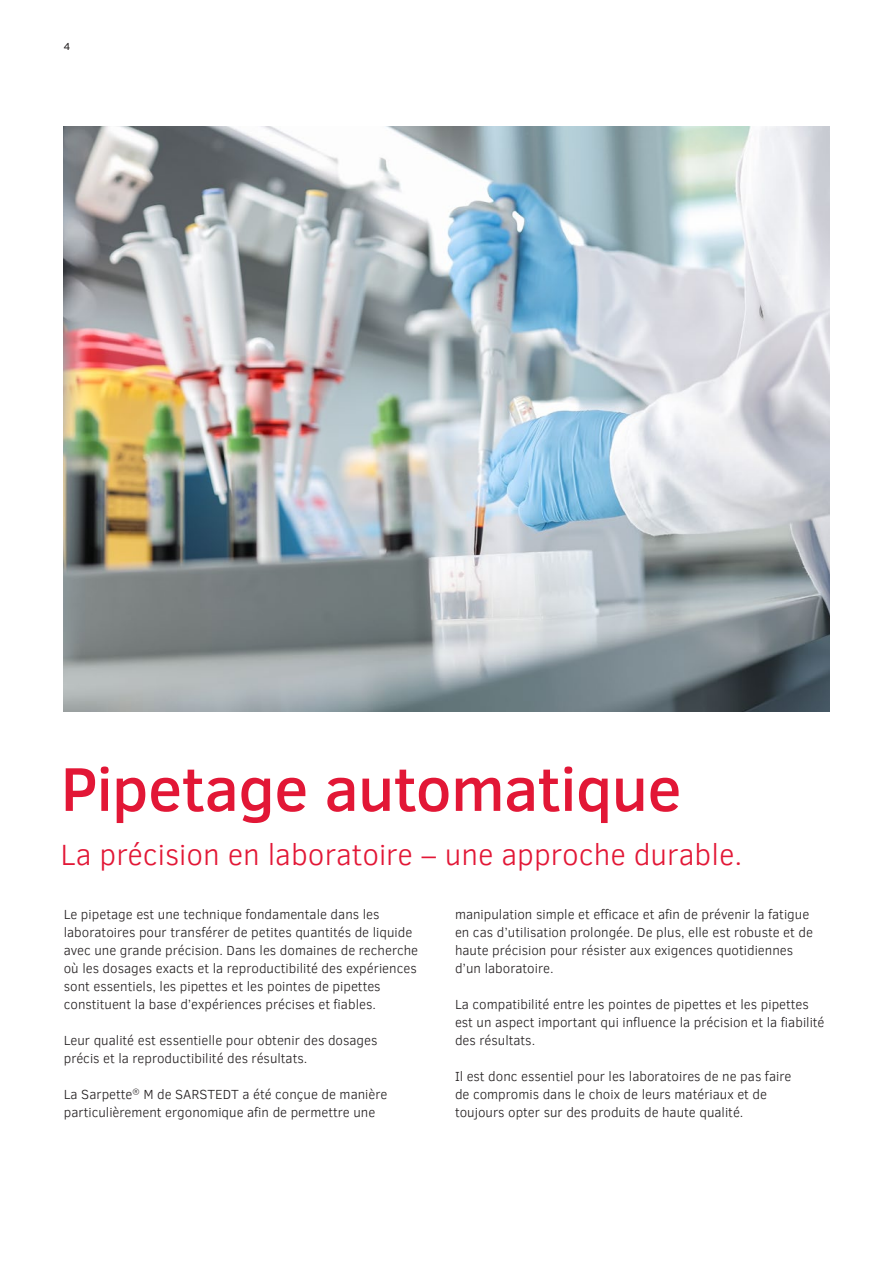
<style>
.page{position:relative;width:893px;height:1263px;background:#fff}
.page>*{position:absolute;margin:0;border:0;box-sizing:border-box;transform-origin:0 0}
.t1{font:500 63px "Clear Sans";letter-spacing:-.015em;color:#e21736}
.t2{font:300 30px "Clear Sans";color:#e21736}
.t3{font:300 13.5px/18px "Clear Sans";color:#231f20}
.t4{font:10.5px "Clear Sans";color:#231f20}
</style>
<div class="page">
<img style="left:64px;top:127px;width:765px;height:585px">
<p class="t4" style="left:64px;top:39px;width:8px">4</p>
<h1 class="t1" style="left:61px;top:745px;width:622px">Pipetage automatique</h1>
<h2 class="t2" style="left:61px;top:835px;width:683px">La précision en laboratoire – une approche durable.</h2>
<p class="t3" style="left:64px;top:905px;width:356px">Le pipetage est une technique fondamentale dans les laboratoires pour transférer de petites quantités de liquide avec une grande précision. Dans les domaines de recherche où les dosages exacts et la reproductibilité des expériences sont essentiels, les pipettes et les pointes de pipettes constituent la base d’expériences précises et fiables.</p>
<p class="t3" style="left:64px;top:1031px;width:315px">Leur qualité est essentielle pour obtenir des dosages précis et la reproductibilité des résultats.</p>
<p class="t3" style="left:64px;top:1085px;width:325px">La Sarpette<sup>®</sup> M de SARSTEDT a été conçue de manière particulièrement ergonomique afin de permettre une</p>
<p class="t3" style="left:455px;top:905px;width:359px">manipulation simple et efficace et afin de prévenir la fatigue en cas d’utilisation prolongée. De plus, elle est robuste et de haute précision pour résister aux exigences quotidiennes d’un laboratoire.</p>
<p class="t3" style="left:455px;top:995px;width:371px">La compatibilité entre les pointes de pipettes et les pipettes est un aspect important qui influence la précision et la fiabilité des résultats.</p>
<p class="t3" style="left:455px;top:1067px;width:338px">Il est donc essentiel pour les laboratoires de ne pas faire de compromis dans le choix de leurs matériaux et de toujours opter sur des produits de haute qualité.</p>
</div>
